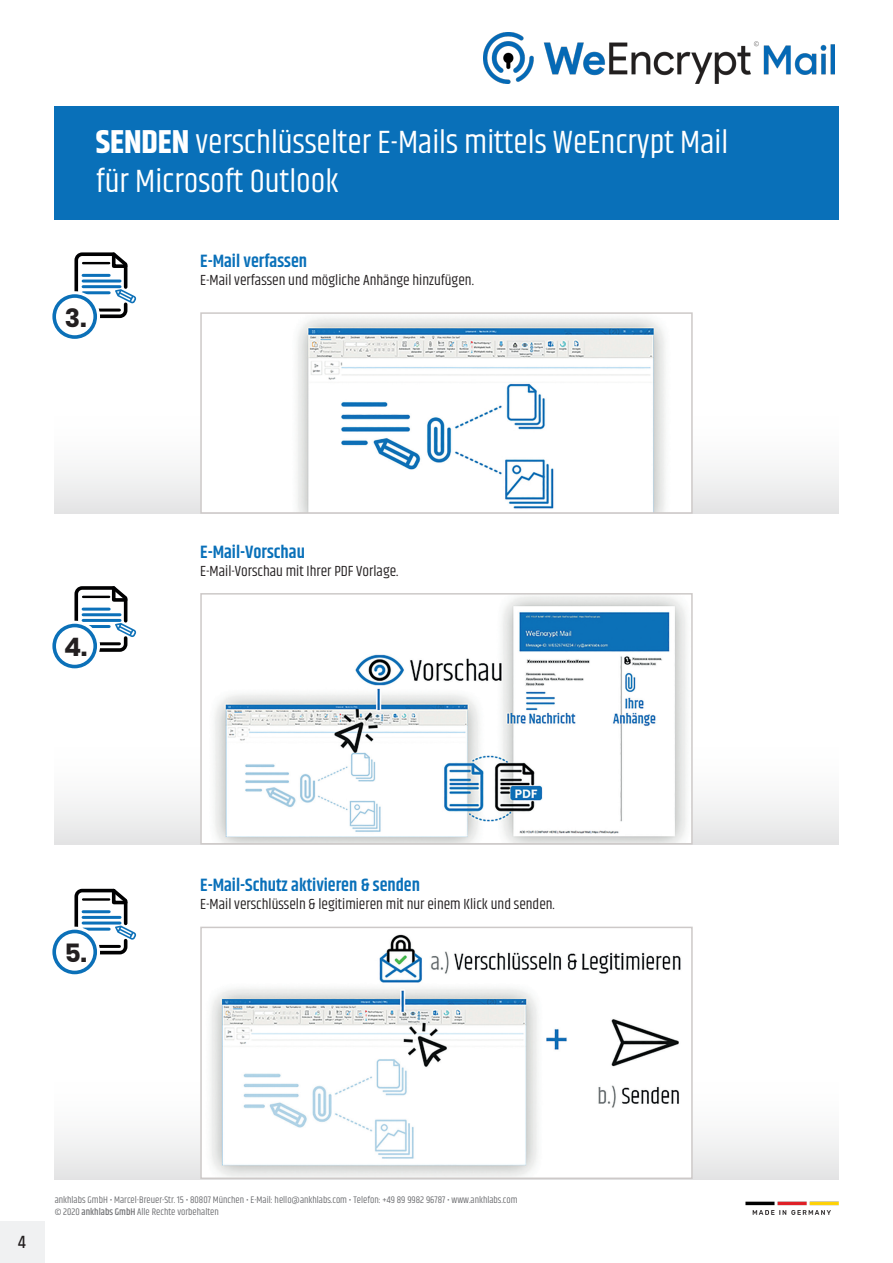
<style>
.page{position:relative;width:893px;height:1263px;background:#fff}
.page>*{position:absolute;margin:0;border:0;box-sizing:border-box;transform-origin:0 0}
.t1{font:33px "Khand";color:#fff}
.t2{font:700 25.5px "Poppins";color:#231f20}
.t3{font:600 18px "Khand";color:#0970b9}
.t4{font:500 18px "Khand";color:#231f20}
.t5{font:15px "Khand";color:#231f20}
.t6{font:9.75px "Khand";color:#6c6d70}
.s1{font-weight:700}
.s2{font-weight:500}
</style>
<div class="page">
<svg style="left:74px;top:252px;width:62px;height:66px"></svg>
<svg style="left:74px;top:586px;width:62px;height:66px"></svg>
<div style="left:55px;top:1038px;width:784px;height:141px;background:linear-gradient(to bottom,#fff,#eaeaeb)"></div>
<div style="left:55px;top:704px;width:784px;height:140px;background:linear-gradient(to bottom,#fff,#eaeaeb)"></div>
<div style="left:55px;top:373px;width:784px;height:141px;background:linear-gradient(to bottom,#fff,#eaeaeb)"></div>
<div style="left:54px;top:106px;width:785px;height:114px;background:#0970b9"></div>
<img style="left:484px;top:33px;width:351px;height:51px">
<img style="left:745px;top:1201px;width:94px;height:13px">
<svg style="left:49px;top:291px;width:51px;height:51px"></svg>
<div style="left:54px;top:296px;width:41px;height:41px;background:#fff;border-radius:50%"></div>
<div style="left:52px;top:294px;width:45px;height:45px;border:4px solid #0b70b8;border-radius:50%"></div>
<svg style="left:49px;top:621px;width:51px;height:50px"></svg>
<div style="left:54px;top:625px;width:41px;height:41px;background:#fff;border-radius:50%"></div>
<div style="left:52px;top:624px;width:45px;height:44px;border:4px solid #0b70b8;border-radius:50%"></div>
<img style="left:203px;top:317px;width:487px;height:194px">
<div style="left:200px;top:312px;width:493px;height:202px;border:2px solid #cdc9c8"></div>
<img style="left:203px;top:596px;width:487px;height:245px">
<div style="left:200px;top:593px;width:493px;height:251px;border:2px solid #cdc9c8"></div>
<div style="left:0;top:1222px;width:44px;height:41px;background:#f0f1f2"></div>
<svg style="left:74px;top:889px;width:62px;height:65px"></svg>
<svg style="left:49px;top:927px;width:51px;height:50px"></svg>
<div style="left:54px;top:931px;width:41px;height:41px;background:#fff;border-radius:50%"></div>
<div style="left:52px;top:930px;width:45px;height:44px;border:4px solid #0b70b8;border-radius:50%"></div>
<img style="left:203px;top:934px;width:487px;height:242px">
<div style="left:200px;top:927px;width:493px;height:252px;border:2px solid #cdc9c8"></div>
<p class="t1" style="left:96px;top:122px;width:634px"><span class="s1">SENDEN</span> verschlüsselter E-Mails mittels WeEncrypt Mail</p>
<p class="t1" style="left:96px;top:161px;width:244px">für Microsoft Outlook</p>
<p class="t2" style="left:65px;top:303px;width:23px">3.</p>
<p class="t3" style="left:200px;top:249px;width:108px">E-Mail verfassen</p>
<p class="t5" style="left:200px;top:271px;width:275px">E-Mail verfassen und mögliche Anhänge hinzufügen.</p>
<p class="t2" style="left:64px;top:632px;width:25px">4.</p>
<p class="t3" style="left:200px;top:540px;width:106px">E-Mail-Vorschau</p>
<p class="t5" style="left:200px;top:562px;width:200px">E-Mail-Vorschau mit Ihrer PDF Vorlage.</p>
<p class="t2" style="left:64px;top:938px;width:24px">5.</p>
<p class="t3" style="left:200px;top:873px;width:221px">E-Mail-Schutz aktivieren &amp; senden</p>
<p class="t5" style="left:200px;top:895px;width:356px">E-Mail verschlüsseln &amp; legitimieren mit nur einem Klick und senden.</p>
<p class="t4" style="left:18px;top:1230px;width:9px">4</p>
<p class="t6" style="left:55px;top:1194px;width:464px">ankhlabs GmbH • Marcel-Breuer-Str. 15 • 80807 München • E-Mail: hello@ankhlabs.com • Telefon: +49 89 9982 96787 • www.ankhlabs.com</p>
<p class="t6" style="left:55px;top:1205px;width:166px">© 2020 <span class="s2">ankhlabs GmbH</span> Alle Rechte vorbehalten</p>
</div>
